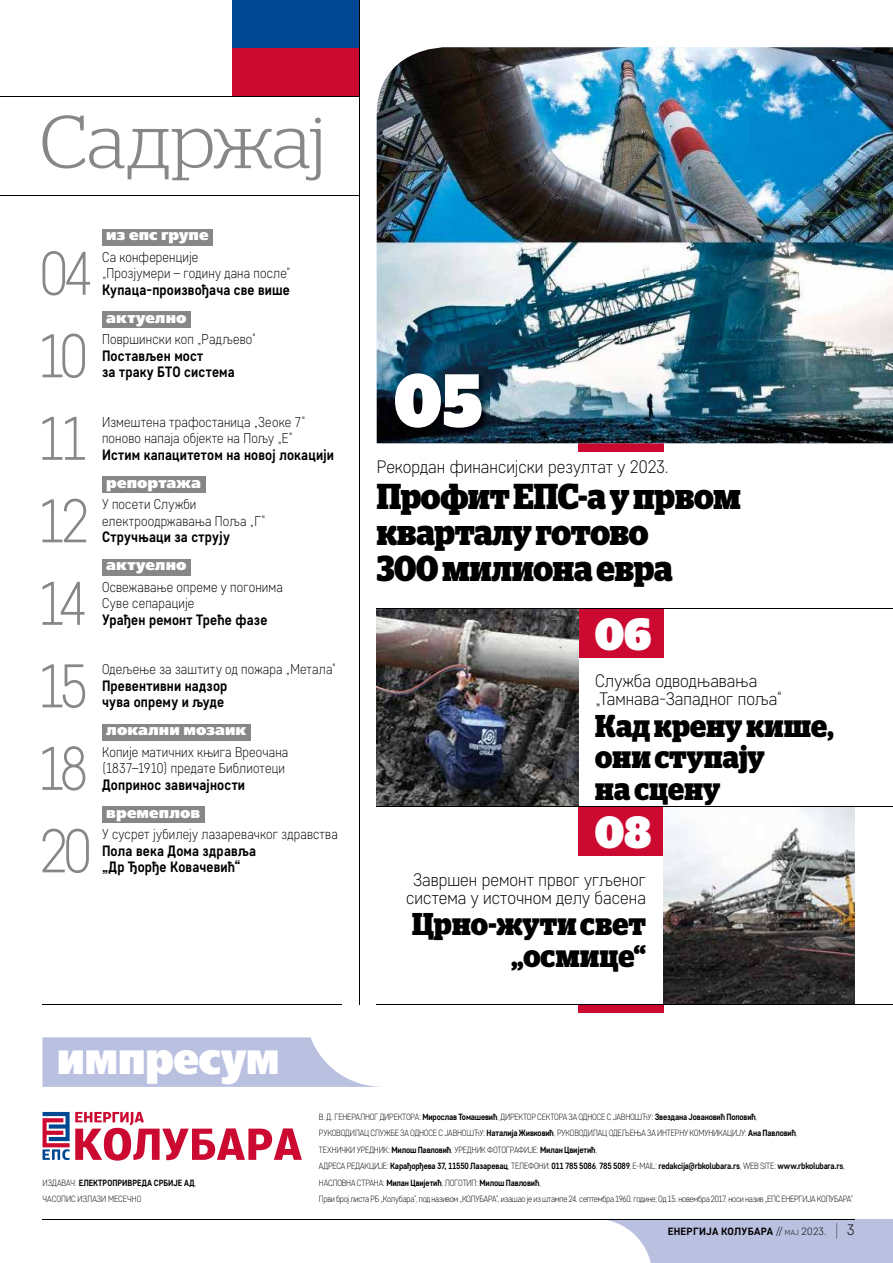
<style>
.page{position:relative;width:893px;height:1263px;background:#fff}
.page>*{position:absolute;margin:0;border:0;box-sizing:border-box;transform-origin:0 0}
.t1{font:300 75px "Stag LC";letter-spacing:-.005em;color:#878787}
.t2{font:900 75px "Stag Sans LC";color:#fff;scale:.9 1}
.t3{font:300 61.35px "Core Sans D25";letter-spacing:-.11em;color:#878787;scale:.9 1}
.t4{font:45px "Free Set Extra Bold C";letter-spacing:-.015em;color:#fff;scale:.9 1}
.t5{font:900 45px "Stag LC";color:#fff;scale:.9 1}
.t6{font:700 36px/36px "Stag LC";letter-spacing:-.01em;color:#000;scale:.9 1}
.t7{font:700 31.5px/31.5px "Stag LC";letter-spacing:.005em;color:#000;scale:.9 1}
.t8{font:300 18px/18px "Core Sans D25";color:#000;scale:.95 1}
.t9{font:700 15px/16.5px "Core Sans D55";letter-spacing:.01em;color:#000;scale:.9 1}
.t10{font:15px "Free Set Extra Bold C";letter-spacing:.005em;color:#fff}
.t11{font:300 14.25px/16.5px "Core Sans D25";letter-spacing:.015em;color:#000;scale:.9 1}
.t12{font:700 10.5px "Core Sans D55";letter-spacing:.02em;color:#000}
.t13{font:300 9px/16.5px "Core Sans D25";letter-spacing:-.025em;color:#000;scale:.9 1}
.t14{font:700 9px/16.5px "Core Sans D55";letter-spacing:-.02em;color:#000;scale:.9 1}
.t15{font:700 9px "Core Sans D55";color:#000;scale:.9 1}
.t16{font:300 9px "Core Sans D25";color:#000;scale:.9 1}
.s1{font-family:"Core Sans D25";font-weight:300}
.s2{font-family:"Core Sans D55";font-weight:700}
.s3{font-family:"Core Sans D25";font-weight:300;font-size:7.35px}
.s4{font-family:"Core Sans D15";font-weight:100;font-size:18px}
.s5{font-family:"Core Sans D25";font-weight:300;font-size:15px}
</style>
<div class="page">
<svg style="left:607px;top:1219px;width:286px;height:44px;background:#c1c6e3"></svg>
<hr style="left:43px;top:1219px;width:812px;height:1px;background:#000">
<svg style="left:43px;top:1037px;width:336px;height:50px;background:#c4c9e4"></svg>
<div style="left:578px;top:443px;width:85px;height:8px;background:#cc0931"></div>
<div style="left:578px;top:1004px;width:85px;height:8px;background:#cc0931"></div>
<div style="left:578px;top:806px;width:85px;height:50px;background:#cc0931"></div>
<div style="left:578px;top:608px;width:85px;height:50px;background:#cc0931"></div>
<div style="left:232px;top:47px;width:127px;height:50px;background:#cc0931"></div>
<div style="left:232px;top:0;width:127px;height:47px;background:#004893"></div>
<img style="left:663px;top:807px;width:192px;height:197px">
<img style="left:377px;top:609px;width:201px;height:197px">
<img style="left:377px;top:47px;width:516px;height:396px">
<img style="left:394px;top:372px;width:95px;height:63px">
<div style="left:102px;top:229px;width:111px;height:16px;background:#878787"></div>
<div style="left:102px;top:311px;width:89px;height:17px;background:#878787"></div>
<div style="left:102px;top:476px;width:103px;height:17px;background:#878787"></div>
<div style="left:102px;top:559px;width:89px;height:16px;background:#878787"></div>
<div style="left:102px;top:724px;width:149px;height:16px;background:#878787"></div>
<div style="left:102px;top:806px;width:103px;height:17px;background:#878787"></div>
<hr style="left:359px;top:0;width:1px;height:1004px;background:#000">
<hr style="left:0;top:97px;width:359px;height:1px;background:#000">
<hr style="left:0;top:196px;width:359px;height:1px;background:#000">
<hr style="left:377px;top:1004px;width:516px;height:1px;background:#000">
<hr style="left:43px;top:1004px;width:299px;height:1px;background:#000">
<hr style="left:377px;top:806px;width:516px;height:1px;background:#000">
<hr style="left:377px;top:608px;width:516px;height:1px;background:#000">
<svg style="left:43px;top:1112px;width:259px;height:48px"></svg>
<h1 class="t1" style="left:40px;top:87px;width:288px">Садржај</h1>
<h3 class="t10" style="left:106px;top:226px;width:104px">из епс групе</h3>
<h2 class="t3" style="left:39px;top:234px;width:60px">04</h2>
<h3 class="t11" style="left:102px;top:248px;width:211px">Са конференције<br>„Прозјумери – годину дана после“</h3>
<h3 class="t9" style="left:102px;top:281px;width:210px">Купаца-произвођача све више</h3>
<h3 class="t10" style="left:106px;top:309px;width:82px">актуелно</h3>
<h2 class="t3" style="left:37px;top:316px;width:59px">10</h2>
<h3 class="t11" style="left:102px;top:331px;width:173px">Површински коп „Радљево“</h3>
<h3 class="t9" style="left:102px;top:347px;width:149px">Постављен мост<br>за траку БТО система</h3>
<h2 class="t3" style="left:37px;top:399px;width:59px">11</h2>
<h3 class="t11" style="left:102px;top:413px;width:228px">Измештена трафостаница „Зеоке 7“ поново напаја објекте на Пољу „Е“</h3>
<h3 class="t9" style="left:102px;top:446px;width:259px">Истим капацитетом на новој локацији</h3>
<h3 class="t10" style="left:106px;top:474px;width:96px">репортажа</h3>
<h2 class="t3" style="left:37px;top:481px;width:60px">12</h2>
<h3 class="t11" style="left:102px;top:496px;width:183px">У посети Служби електроодржавања Поља „Г“</h3>
<h3 class="t9" style="left:102px;top:528px;width:143px">Стручњаци за струју</h3>
<h3 class="t10" style="left:106px;top:556px;width:82px">актуелно</h3>
<h2 class="t3" style="left:37px;top:564px;width:57px">14</h2>
<h3 class="t11" style="left:102px;top:578px;width:202px">Освежавање опреме у погонима<br>Суве сепарације</h3>
<h3 class="t9" style="left:102px;top:611px;width:185px">Урађен ремонт Треће фазе</h3>
<h2 class="t3" style="left:37px;top:646px;width:59px">15</h2>
<h3 class="t11" style="left:102px;top:661px;width:262px">Одељење за заштиту од пожара „Метала“</h3>
<h3 class="t9" style="left:102px;top:677px;width:141px">Превентивни надзор чува опрему и људе</h3>
<h3 class="t10" style="left:106px;top:721px;width:142px">локални мозаик</h3>
<h2 class="t3" style="left:37px;top:729px;width:59px">18</h2>
<h3 class="t11" style="left:102px;top:743px;width:208px">Копије матичних књига Вреочана (1837–1910) предате Библиотеци</h3>
<h3 class="t9" style="left:102px;top:776px;width:160px">Допринос завичајности</h3>
<h3 class="t10" style="left:106px;top:804px;width:96px">времеплов</h3>
<h2 class="t3" style="left:39px;top:811px;width:60px">20</h2>
<h3 class="t11" style="left:102px;top:826px;width:264px">У сусрет јубилеју лазаревачког здравства</h3>
<h3 class="t9" style="left:102px;top:842px;width:173px">Пола века Дома здравља „Др Ђорђе Ковачевић“</h3>
<h3 class="t4" style="left:57px;top:1032px;width:249px">импресум</h3>
<h1 class="t2" style="left:394px;top:344px;width:100px">05</h1>
<h3 class="t8" style="left:377px;top:457px;width:309px">Рекордан финансијски резултат у 2023.</h3>
<h3 class="t6" style="left:377px;top:475px;width:406px">Профит ЕПС-а у првом кварталу готово<br>300 милиона евра</h3>
<h3 class="t5" style="left:595px;top:600px;width:64px">06</h3>
<h3 class="t8" style="left:595px;top:672px;width:199px">Служба одводњавања „Тамнава-Западног поља“</h3>
<h3 class="t7" style="left:595px;top:707px;width:266px">Кад крену кише, они ступају<br>на сцену</h3>
<h3 class="t5" style="left:595px;top:798px;width:63px">08</h3>
<h3 class="t8" style="left:406px;top:870px;width:254px;text-align:center">Завршен ремонт првог угљеног система у источном делу басена</h3>
<h3 class="t7" style="left:412px;top:905px;width:261px;text-align:right">Црно-жути свет „осмице“</h3>
<p class="t15" style="left:43px;top:1177px;width:173px"><span class="s1">ИЗДАВАЧ:</span> ЕЛЕКТРОПРИВРЕДА СРБИЈЕ АД<span class="s1">,</span></p>
<p class="t16" style="left:43px;top:1193px;width:112px">ЧАСОПИС ИЗЛАЗИ МЕСЕЧНО</p>
<p class="t13" style="left:319px;top:1108px;width:534px">В. Д. ГЕНЕРАЛНОГ ДИРЕКТОРА: <span class="s2">Мирослав Томашевић</span>, ДИРЕКТОР СЕКТОРА ЗА ОДНОСЕ С ЈАВНОШЋУ: <span class="s2">Звездана Јовановић Поповић</span>,<br>РУКОВОДИЛАЦ СЛУЖБЕ ЗА ОДНОСЕ С ЈАВНОШЋУ: <span class="s2">Наталија Живковић</span>, РУКОВОДИЛАЦ ОДЕЉЕЊА ЗА ИНТЕРНУ КОМУНИКАЦИЈУ: <span class="s2">Ана Павловић</span>,<br>ТЕХНИЧКИ УРЕДНИК: <span class="s2">Милош Павловић</span>, УРЕДНИК ФОТОГРАФИЈЕ: <span class="s2">Милан Цвијетић</span>,</p>
<p class="t14" style="left:319px;top:1158px;width:586px"><span class="s1">АДРЕСА РЕДАКЦИЈЕ:</span> Карађорђева 37, 11550 Лазаревац<span class="s1">, ТЕЛЕФОНИ:</span> 011 785 5086<span class="s1">,</span> 785 5089<span class="s1">, E-MAIL:</span> redakcija@rbkolubara.rs<span class="s1">, WEB SITE:</span> www.rbkolubara.rs<span class="s1">,<br>НАСЛОВНА СТРАНА:</span> Милан Цвијетић<span class="s1">, ЛОГОТИП:</span> Милош Павловић<span class="s1">,</span></p>
<p class="t13" style="left:319px;top:1191px;width:595px">Први број листа РБ „Колубара“, под називом „КОЛУБАРА“, изашао је из штампе 24. септембра 1960. године; Од 15. новембра 2017. носи назив „ЕПС ЕНЕРГИЈА КОЛУБАРА“</p>
<p class="t12" style="left:668px;top:1225px;width:188px">ЕНЕРГИЈА КОЛУБАРА <span class="s1">//</span> <span class="s3">мај</span> <span class="s1">2023.</span> <span class="s4">|</span> <span class="s5">3</span></p>
</div>
